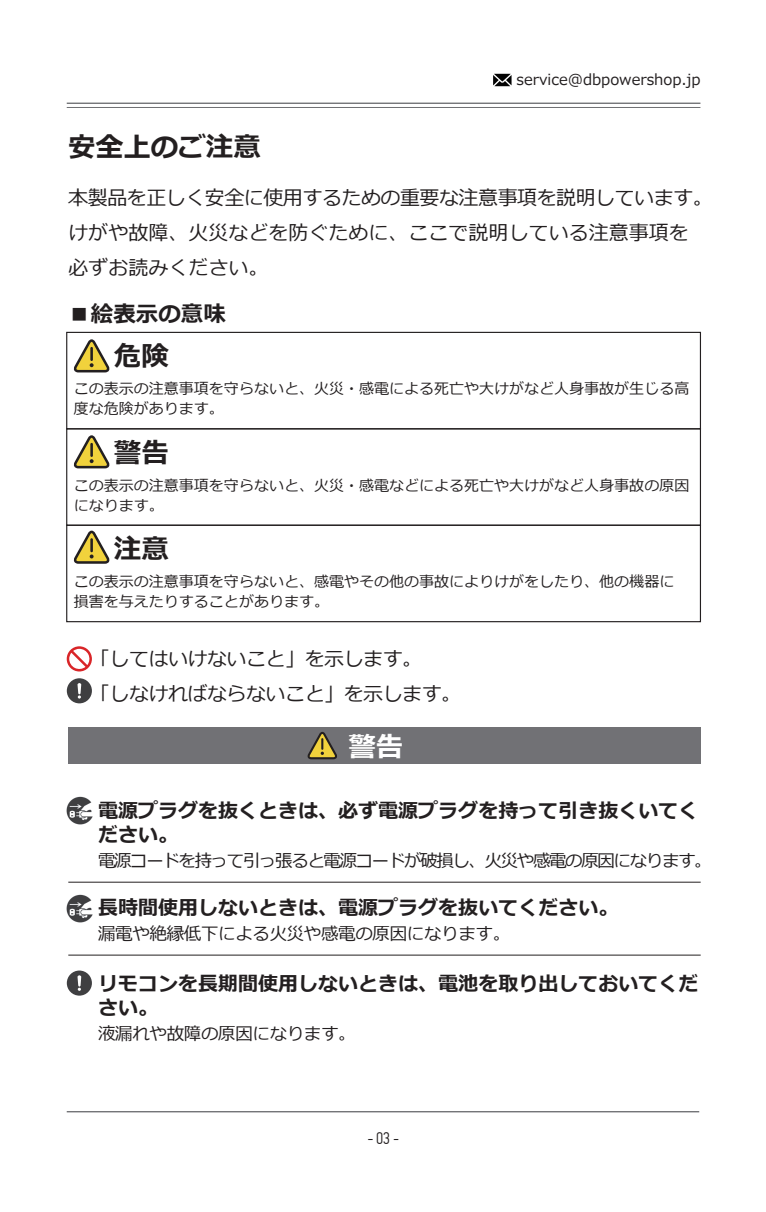
<style>
.page{position:relative;width:766px;height:1212px;background:#fff}
.page>*{position:absolute;margin:0;border:0;box-sizing:border-box;transform-origin:0 0}
.t1{font:700 27.5px "Meiryo";color:#231f20}
.t2{font:700 27.5px "Meiryo";color:#fff}
.t3{font:700 22.5px "Meiryo";color:#231f20}
.t4{font:700 20px/24px "Meiryo";color:#231f20}
.t5{font:20px/35px "Meiryo";color:#231f20}
.t6{font:20px/35px "Meiryo";letter-spacing:-.025em;color:#231f20}
.t7{font:17.5px "Meiryo";letter-spacing:-.02em;color:#231f20}
.t8{font:17.5px "Meiryo";letter-spacing:-.08em;color:#231f20}
.t9{font:300 17px "PF Din Text Cond Pro";color:#231f20}
.t10{font:15px/20px "Meiryo";color:#231f20}
</style>
<div class="page">
<hr style="left:67px;top:1111px;width:632px;height:1px;background:#6e6f72">
<hr style="left:67px;top:103px;width:633px;height:1px;background:#6e6f72">
<hr style="left:67px;top:107px;width:633px;height:1px;background:#6e6f72">
<svg style="left:493px;top:74px;width:18px;height:12px"></svg>
<div style="left:66px;top:332px;width:634px;height:97px;border:1px solid #231f20"></div>
<div style="left:66px;top:428px;width:634px;height:98px;border:1px solid #231f20"></div>
<div style="left:66px;top:525px;width:634px;height:97px;border:1px solid #231f20"></div>
<div style="left:67px;top:678px;width:25px;height:25px;background:#3f3f41;border-radius:50%"></div>
<svg style="left:77px;top:683px;width:4px;height:15px"></svg>
<div style="left:67px;top:970px;width:25px;height:25px;background:#3f3f41;border-radius:50%"></div>
<svg style="left:77px;top:975px;width:4px;height:16px"></svg>
<svg style="left:67px;top:646px;width:25px;height:25px"></svg>
<div style="left:68px;top:727px;width:632px;height:37px;background:#717175"></div>
<svg style="left:307px;top:732px;width:30px;height:27px"></svg>
<svg style="left:74px;top:531px;width:36px;height:33px"></svg>
<svg style="left:74px;top:435px;width:36px;height:33px"></svg>
<svg style="left:74px;top:339px;width:36px;height:33px"></svg>
<hr style="left:68px;top:882px;width:632px;height:1px;background:#231f20">
<hr style="left:68px;top:955px;width:632px;height:1px;background:#231f20">
<div style="left:576px;top:357px;width:13px;height:13px;border:1px solid #fff;border-radius:50%"></div>
<img style="left:66px;top:796px;width:27px;height:29px">
<img style="left:66px;top:894px;width:27px;height:29px">
<h1 class="t1" style="left:68px;top:128px;width:194px">安全上のご注意</h1>
<p class="t10" style="left:516px;top:71px;width:185px">service@dbpowershop.jp</p>
<h3 class="t5" style="left:68px;top:181px;width:646px">本製品を正しく安全に使用するための重要な注意事項を説明しています。けがや故障、火災などを防ぐために、ここで説明している注意事項を必ずお読みください。</h3>
<h2 class="t3" style="left:68px;top:298px;width:159px">■絵表示の意味</h2>
<h1 class="t1" style="left:114px;top:337px;width:56px">危険</h1>
<p class="t10" style="left:74px;top:379px;width:617px">この表示の注意事項を守らないと、火災・感電による死亡や大けがなど人身事故が生じる高度な危険があります。</p>
<h1 class="t1" style="left:114px;top:434px;width:56px">警告</h1>
<p class="t10" style="left:74px;top:476px;width:617px">この表示の注意事項を守らないと、火災・感電などによる死亡や大けがなど人身事故の原因になります。</p>
<h1 class="t1" style="left:114px;top:530px;width:56px">注意</h1>
<p class="t10" style="left:74px;top:572px;width:602px">この表示の注意事項を守らないと、感電やその他の事故によりけがをしたり、他の機器に損害を与えたりすることがあります。</p>
<h3 class="t6" style="left:90px;top:642px;width:373px">「してはいけないこと」を示します。<br>「しなければならないこと」を示します。</h3>
<h1 class="t2" style="left:348px;top:728px;width:56px">警告</h1>
<h3 class="t4" style="left:98px;top:800px;width:602px">電源プラグを抜くときは、必ず電源プラグを持って引き抜くいてください。</h3>
<p class="t8" style="left:98px;top:848px;width:615px">電源コードを持って引っ張ると電源コードが破損し、火災や感電の原因になります。</p>
<h3 class="t4" style="left:98px;top:896px;width:521px">長時間使用しないときは、電源プラグを抜いてください。</h3>
<p class="t7" style="left:98px;top:921px;width:413px">漏電や絶縁低下による火災や感電の原因になります。</p>
<h3 class="t4" style="left:98px;top:973px;width:602px">リモコンを長期間使用しないときは、電池を取り出しておいてください。</h3>
<p class="t7" style="left:98px;top:1021px;width:259px">液漏れや故障の原因になります。</p>
<p class="t9" style="left:367px;top:1129px;width:33px">- 03 -</p>
</div>
